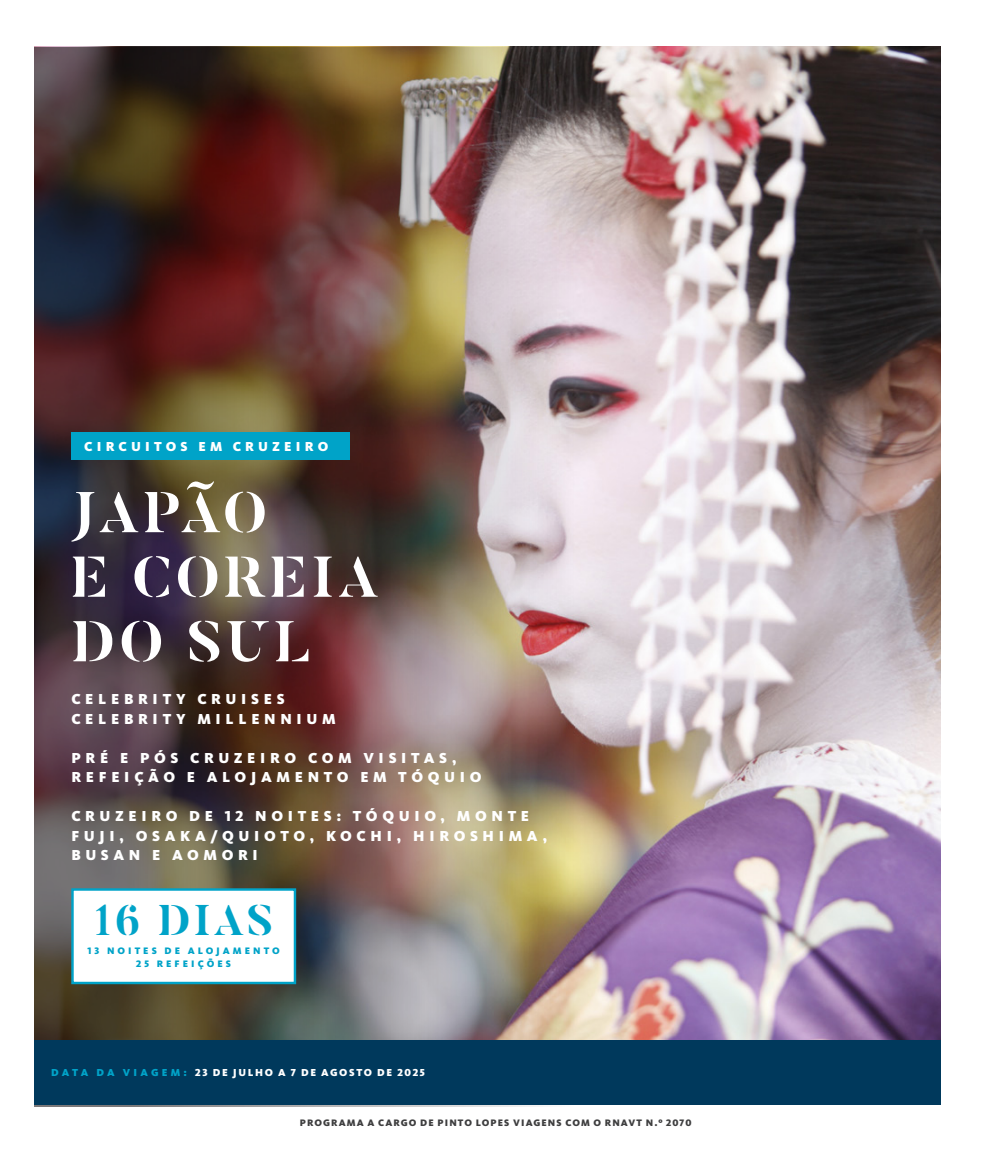
<style>
.page{position:relative;width:1000px;height:1149px;background:#fff}
.page>*{position:absolute;margin:0;border:0;box-sizing:border-box;transform-origin:0 0}
.Titulo{font:700 57px "Butler Stencil";letter-spacing:.075em;color:#fff}
.Selo_Dias{font:700 42.6px "Butler Stencil";letter-spacing:.075em;color:#00a3c8}
.INFO_EXTRA{font:900 15px/19.5px "Kievit OT";letter-spacing:.31em;color:#fff}
.Localizacao{font:900 13.5px "Kievit OT";letter-spacing:.31em;color:#fff}
.Datas_Titulo{font:900 10.5px "Kievit OT";letter-spacing:.16em;color:#fff}
.t1{font:900 9.75px "Kievit OT";letter-spacing:.11em;color:#3e3e3f}
.Selo_alojamneto_refeicoes{font:900 9.75px/13.5px "Kievit OT";letter-spacing:.31em;color:#00a3c8;text-align:center}
.s1{color:#00a3c8}
</style>
<div class="page">
<img style="left:34px;top:47px;width:906px;height:1059px">
<div style="left:71px;top:432px;width:278px;height:27px;background:#00a3c8"></div>
<div style="left:71px;top:888px;width:225px;height:95px;background:#fff;border:2px solid #00a3c8"></div>
<div style="left:34px;top:1039px;width:906px;height:65px;background:#00395c"></div>
<p class="Localizacao" style="left:84px;top:438px;width:246px">CIRCUITOS EM CRUZEIRO</p>
<p class="Titulo" style="left:71px;top:476px;width:197px">JAPÃO</p>
<p class="Titulo" style="left:71px;top:540px;width:308px">E COREIA</p>
<p class="Titulo" style="left:71px;top:605px;width:242px">DO SUL</p>
<p class="INFO_EXTRA" style="left:71px;top:689px;width:215px">CELEBRITY CRUISES</p>
<p class="INFO_EXTRA" style="left:71px;top:708px;width:266px">CELEBRITY MILLENNIUM</p>
<p class="INFO_EXTRA" style="left:71px;top:747px;width:387px">PRÉ E PÓS CRUZEIRO COM VISITAS,</p>
<p class="INFO_EXTRA" style="left:71px;top:767px;width:411px">REFEIÇÃO E ALOJAMENTO EM TÓQUIO</p>
<p class="INFO_EXTRA" style="left:71px;top:806px;width:477px">CRUZEIRO DE 12 NOITES: TÓQUIO, MONTE<br>FUJI, OSAKA/QUIOTO, KOCHI, HIROSHIMA,<br>BUSAN E AOMORI</p>
<p class="Selo_Dias" style="left:94px;top:893px;width:181px">16 DIAS</p>
<p class="Selo_alojamneto_refeicoes" style="left:87px;top:943px;width:194px">13 NOITES DE ALOJAMENTO<br>25 REFEIÇÕES</p>
<p class="Datas_Titulo" style="left:51px;top:1066px;width:375px"><span class="s1">DATA DA VIAGEM:</span> 23 DE JULHO A 7 DE AGOSTO DE 2025</p>
<p class="t1" style="left:300px;top:1116px;width:393px">PROGRAMA A CARGO DE PINTO LOPES VIAGENS COM O RNAVT N.º 2070</p>
</div>
